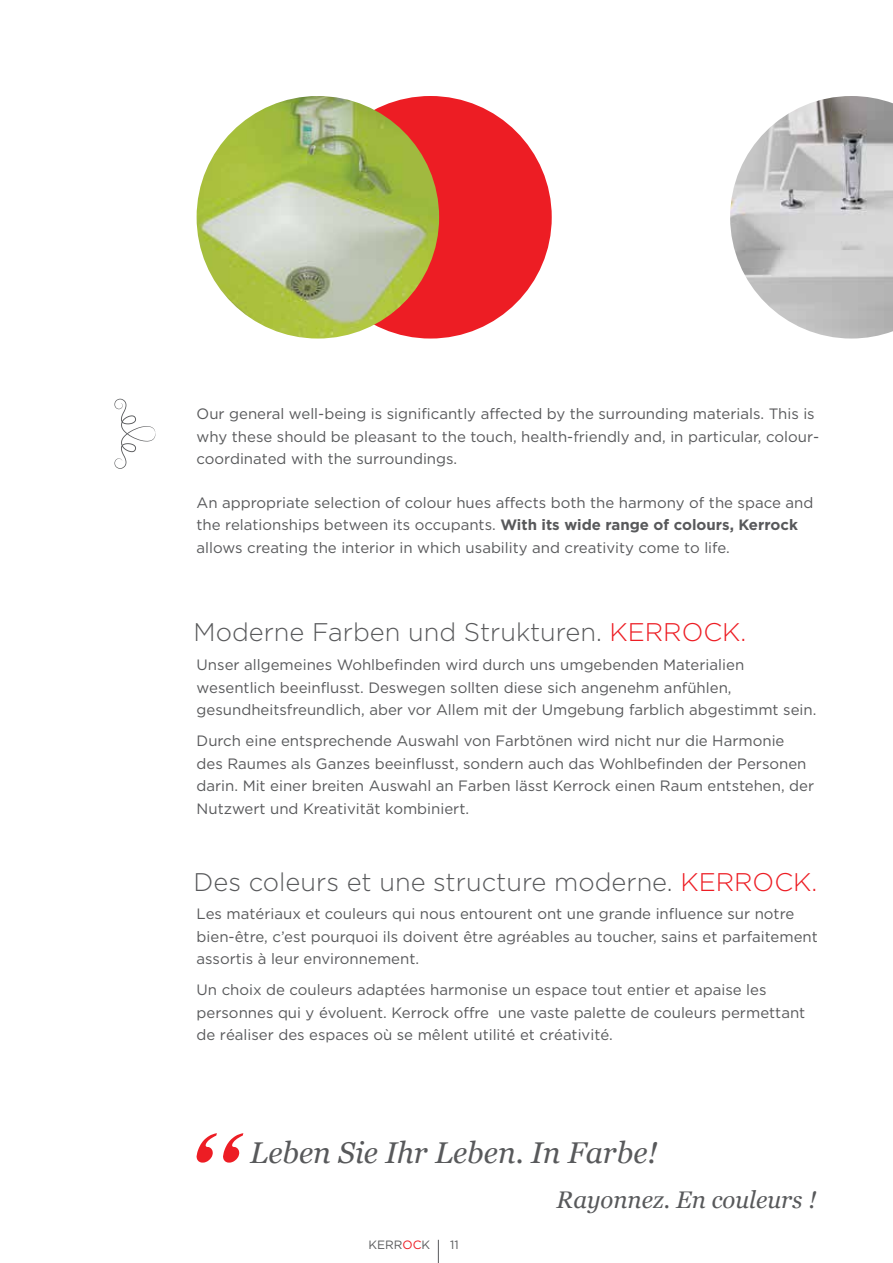
<style>
.page{position:relative;width:893px;height:1263px;background:#fff}
.page>*{position:absolute;margin:0;border:0;box-sizing:border-box;transform-origin:0 0}
.t1{font:italic 30px "Georgia";color:#58595b}
.t2{font:300 25.5px "Gotham BU";color:#58595b}
.t3{font:300 25.5px "Gotham BU";color:#ed1d24}
.t4{font:italic 24px "Georgia";color:#58595b}
.t5{font:15px/22.5px "Gotham BU";color:#58595b}
.t6{font:12px "Gotham BU";color:#58595b}
.s1{font-weight:700}
.s2{color:#ed1d24}
</style>
<div class="page">
<svg style="left:438px;top:1240px;width:1px;height:23px"></svg>
<div style="left:309px;top:96px;width:243px;height:243px;background:#ed1d24;border-radius:50%"></div>
<svg style="left:114px;top:399px;width:41px;height:70px"></svg>
<img style="left:197px;top:96px;width:242px;height:243px;border-radius:121px">
<img style="left:730px;top:96px;width:163px;height:243px">
<svg style="left:197px;top:1133px;width:46px;height:29px"></svg>
<p class="t5" style="left:197px;top:402px;width:624px">Our general well-being is significantly affected by the surrounding materials. This is why these should be pleasant to the touch, health-friendly and, in particular, colour&shy;coordinated with the surroundings.</p>
<p class="t5" style="left:197px;top:491px;width:618px">An appropriate selection of colour hues affects both the harmony of the space and the relationships between its occupants. <span class="s1">With its wide range of colours, Kerrock </span>allows creating the interior in which usability and creativity come to life.</p>
<h2 class="t2" style="left:194px;top:618px;width:454px">Moderne Farben und Strukturen. <span class="s2">Kerrock</span></h2>
<h2 class="t3" style="left:740px;top:618px;width:7px">.</h2>
<p class="t5" style="left:197px;top:654px;width:621px">Unser allgemeines Wohlbefinden wird durch uns umgebenden Materialien wesentlich beeinflusst. Deswegen sollten diese sich angenehm anfühlen, gesundheitsfreundlich, aber vor Allem mit der Umgebung farblich abgestimmt sein.</p>
<p class="t5" style="left:197px;top:730px;width:619px">Durch eine entsprechende Auswahl von Farbtönen wird nicht nur die Harmonie des Raumes als Ganzes beeinflusst, sondern auch das Wohlbefinden der Personen darin. Mit einer breiten Auswahl an Farben lässt Kerrock einen Raum entstehen, der Nutzwert und Kreativität kombiniert.</p>
<h2 class="t2" style="left:194px;top:868px;width:525px">Des coleurs et une structure moderne. <span class="s2">Kerrock</span></h2>
<h2 class="t3" style="left:811px;top:868px;width:7px">.</h2>
<p class="t5" style="left:197px;top:902px;width:623px">Les matériaux et couleurs qui nous entourent ont une grande influence sur notre bien-être, c’est pourquoi ils doivent être agréables au toucher, sains et parfaitement assortis à leur environnement.</p>
<p class="t5" style="left:197px;top:978px;width:610px">Un choix de couleurs adaptées harmonise un espace tout entier et apaise les personnes qui y évoluent. Kerrock offre une vaste palette de couleurs permettant de réaliser des espaces où se mêlent utilité et créativité.</p>
<h1 class="t1" style="left:250px;top:1133px;width:409px">Leben Sie Ihr Leben. In Farbe!</h1>
<h3 class="t4" style="left:556px;top:1184px;width:261px">Rayonnez. En couleurs !</h3>
<p class="t6" style="left:368px;top:1238px;width:63px">KERR<span class="s2">OC</span>K</p>
<p class="t6" style="left:450px;top:1238px;width:10px">11</p>
</div>
